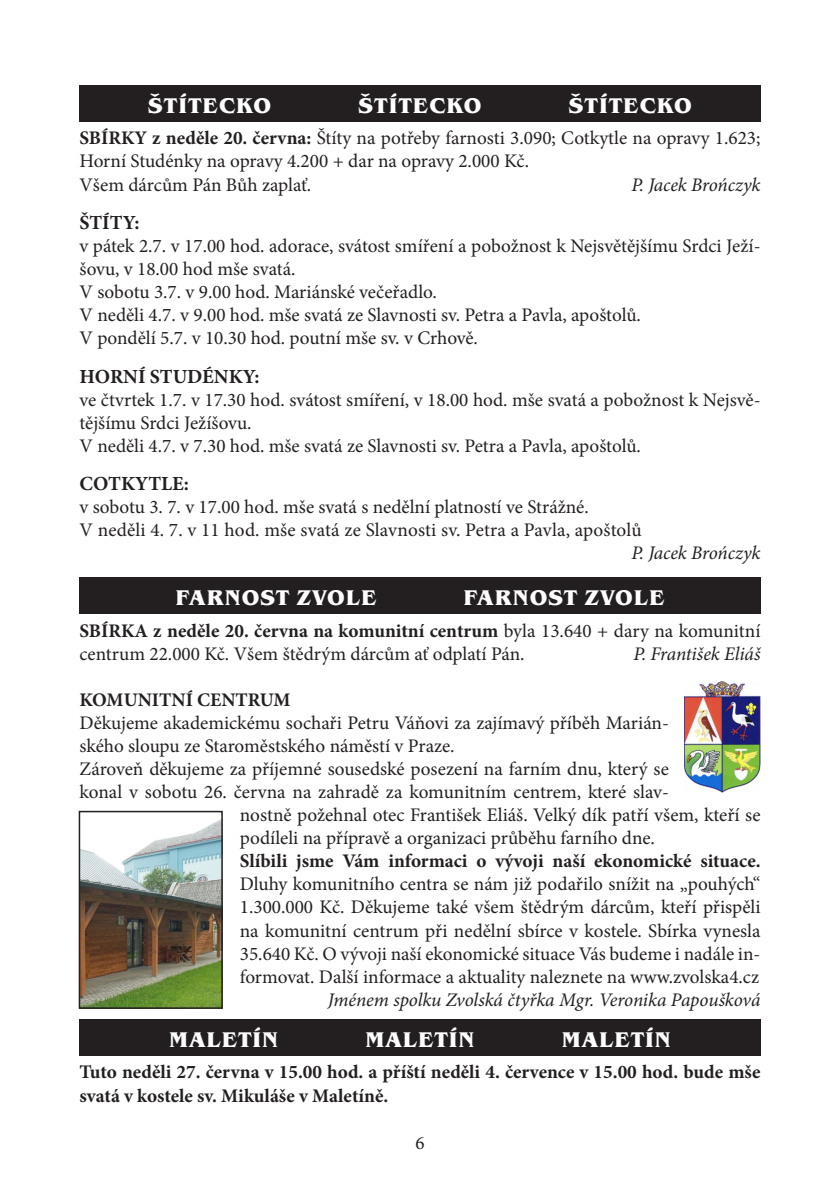
<style>
.page{position:relative;width:840px;height:1191px;background:#fff}
.page>*{position:absolute;margin:0;border:0;box-sizing:border-box;transform-origin:0 0}
.t1{font:700 22px "Benguiat Itc TOT";letter-spacing:.045em;color:#fff}
.t2{font:700 20px "Minion Pro";color:#231f20}
.t3{font:19.2px/23px "Minion Pro";color:#231f20}
.t4{font:700 19.2px/23px "Minion Pro";color:#231f20}
.t5{font:italic 19.2px "Minion Pro";letter-spacing:-.005em;color:#231f20}
.t6{font:19px "Minion Pro";color:#231f20}
.s1{font-weight:700}
</style>
<div class="page">
<img style="left:684px;top:681px;width:76px;height:112px">
<div style="left:79px;top:85px;width:681px;height:36px;background:#231f20"></div>
<div style="left:79px;top:577px;width:681px;height:37px;background:#231f20"></div>
<div style="left:79px;top:1019px;width:681px;height:36px;background:#231f20"></div>
<img style="left:82px;top:820px;width:138px;height:185px">
<div style="left:79px;top:811px;width:144px;height:197px;border:2px solid #231f20"></div>
<p class="t1" style="left:148px;top:93px;width:124px">ŠTÍTECKO</p>
<p class="t1" style="left:358px;top:93px;width:124px">ŠTÍTECKO</p>
<p class="t1" style="left:568px;top:93px;width:124px">ŠTÍTECKO</p>
<p class="t3" style="left:79px;top:127px;width:682px"><span class="s1">SBÍRKY z neděle 20. června:</span> Štíty na potřeby farnosti 3.090; Cotkytle na opravy 1.623;<br>Horní Studénky na opravy 4.200 + dar na opravy 2.000 Kč.<br>Všem dárcům Pán Bůh zaplať.</p>
<p class="t5" style="left:631px;top:171px;width:131px">P. Jacek Brończyk</p>
<p class="t2" style="left:79px;top:208px;width:62px">ŠTÍTY:</p>
<p class="t3" style="left:79px;top:234px;width:682px">v pátek 2.7. v 17.00 hod. adorace, svátost smíření a pobožnost k Nejsvětějšímu Srdci Ježí&shy;šovu, v 18.00 hod mše svatá.<br>V sobotu 3.7. v 9.00 hod. Mariánské večeřadlo.<br>V neděli 4.7. v 9.00 hod. mše svatá ze Slavnosti sv. Petra a Pavla, apoštolů.<br>V pondělí 5.7. v 10.30 hod. poutní mše sv. v Crhově.</p>
<p class="t2" style="left:79px;top:362px;width:181px">HORNÍ STUDÉNKY:</p>
<p class="t3" style="left:79px;top:388px;width:682px">ve čtvrtek 1.7. v 17.30 hod. svátost smíření, v 18.00 hod. mše svatá a pobožnost k Nejsvě&shy;tějšímu Srdci Ježíšovu.<br>V neděli 4.7. v 7.30 hod. mše svatá ze Slavnosti sv. Petra a Pavla, apoštolů.</p>
<p class="t2" style="left:79px;top:469px;width:111px">COTKYTLE:</p>
<p class="t3" style="left:79px;top:495px;width:563px">v sobotu 3. 7. v 17.00 hod. mše svatá s nedělní platností ve Strážné.<br>V neděli 4. 7. v 11 hod. mše svatá ze Slavnosti sv. Petra a Pavla, apoštolů</p>
<p class="t5" style="left:631px;top:540px;width:131px">P. Jacek Brończyk</p>
<p class="t1" style="left:175px;top:585px;width:202px">FARNOST ZVOLE</p>
<p class="t1" style="left:463px;top:585px;width:202px">FARNOST ZVOLE</p>
<p class="t3" style="left:79px;top:619px;width:682px"><span class="s1">SBÍRKA z neděle 20. června na komunitní centrum</span> byla 13.640 + dary na komunitní centrum 22.000 Kč. Všem štědrým dárcům ať odplatí Pán.</p>
<p class="t5" style="left:633px;top:640px;width:128px">P. František Eliáš</p>
<p class="t4" style="left:79px;top:688px;width:213px">KOMUNITNÍ CENTRUM</p>
<p class="t3" style="left:79px;top:711px;width:590px">Děkujeme akademickému sochaři Petru Váňovi za zajímavý příběh Marián-</p>
<p class="t3" style="left:79px;top:734px;width:376px">ského sloupu ze Staroměstského náměstí v Praze.</p>
<p class="t3" style="left:79px;top:757px;width:590px">Zároveň děkujeme za příjemné sousedské posezení na farním dnu, který se</p>
<p class="t3" style="left:79px;top:780px;width:590px">konal v sobotu 26. června na zahradě za komunitním centrem, které slav-</p>
<p class="t3" style="left:240px;top:803px;width:522px">nostně požehnal otec František Eliáš. Velký dík patří všem, kteří se</p>
<p class="t3" style="left:240px;top:826px;width:416px">podíleli na přípravě a organizaci průběhu farního dne.</p>
<p class="t4" style="left:240px;top:849px;width:522px">Slíbili jsme Vám informaci o vývoji naší ekonomické situace.</p>
<p class="t3" style="left:240px;top:873px;width:522px;text-align:justify">Dluhy komunitního centra se nám již podařilo snížit na „pouhých“ 1.300.000 Kč. Děkujeme také všem štědrým dárcům, kteří přispěli na komunitní centrum při nedělní sbírce v kostele. Sbírka vynesla 35.640 Kč. O vývoji naší ekonomické situace Vás budeme i nadále in&shy;formovat. Další informace a aktuality naleznete na www.zvolska4.cz</p>
<p class="t5" style="left:328px;top:986px;width:434px">Jménem spolku Zvolská čtyřka Mgr. Veronika Papoušková</p>
<p class="t1" style="left:169px;top:1026px;width:110px">MALETÍN</p>
<p class="t1" style="left:365px;top:1026px;width:110px">MALETÍN</p>
<p class="t1" style="left:561px;top:1026px;width:110px">MALETÍN</p>
<p class="t4" style="left:79px;top:1060px;width:682px">Tuto neděli 27. června v 15.00 hod. a příští neděli 4. července v 15.00 hod. bude mše svatá v kostele sv. Mikuláše v Maletíně.</p>
<p class="t6" style="left:415px;top:1129px;width:11px">6</p>
</div>
